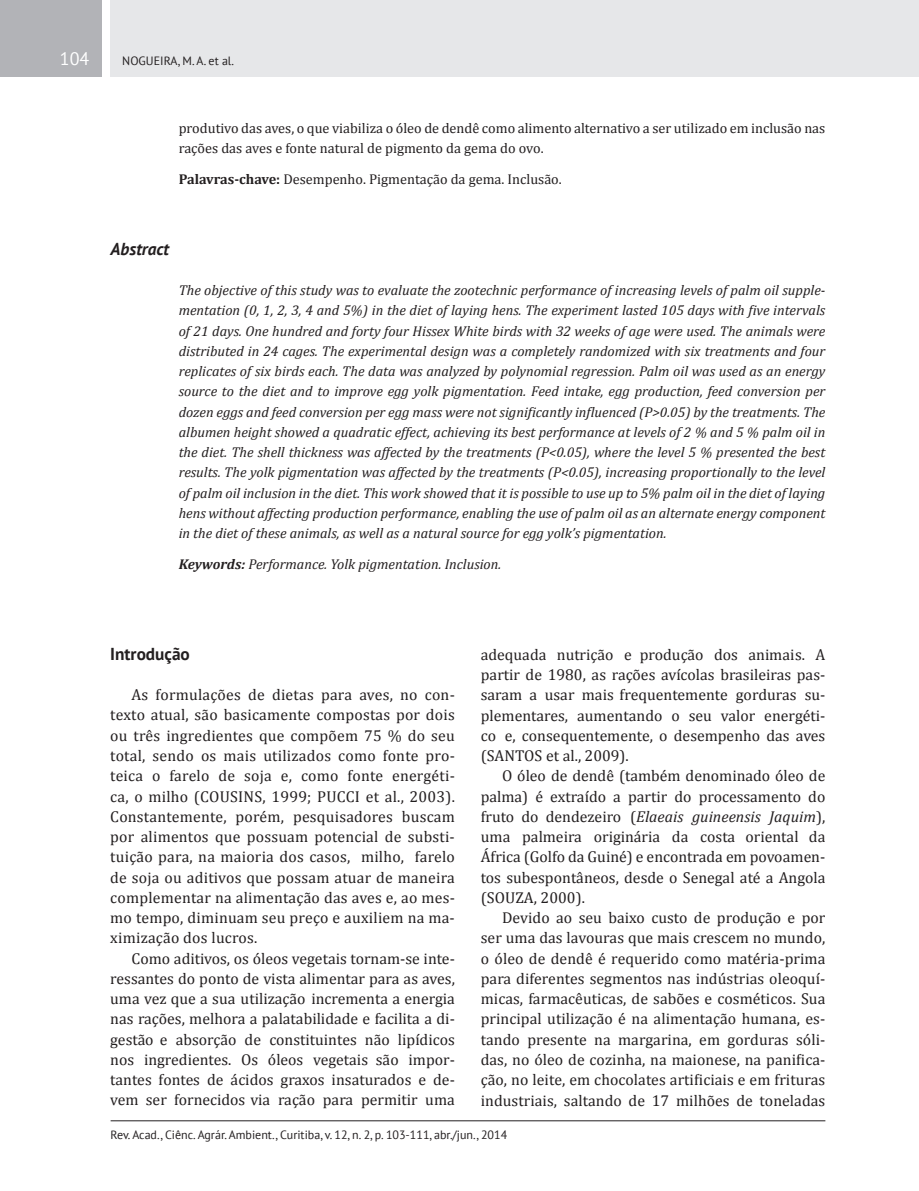
<style>
.page{position:relative;width:919px;height:1191px;background:#fff}
.page>*{position:absolute;margin:0;border:0;box-sizing:border-box;transform-origin:0 0}
.t1{font:18px "PT Sans";color:#fff}
.t2{font:700 17.25px "PT Sans";color:#231f20}
.t3{font:italic 700 17.25px "PT Sans";color:#231f20}
.t4{font:15.75px/20.2px "Cambria";letter-spacing:.005em;color:#231f20;text-align:justify}
.t5{font:italic 14.25px/20.2px "Cambria";color:#231f20;text-align:justify}
.t6{font:14.25px/20.2px "Cambria";color:#231f20}
.t7{font:12px "PT Sans";color:#231f20}
.s1{font-weight:700}
.s2{font-style:italic}
</style>
<div class="page">
<div style="left:111px;top:0;width:807px;height:77px;background:#e6e7e9"></div>
<div style="left:0;top:0;width:102px;height:77px;background:#b2b3b7"></div>
<hr style="left:111px;top:1120px;width:714px;height:1px;background:#231f20">
<p class="t1" style="left:60px;top:47px;width:31px">104</p>
<p class="t7" style="left:122px;top:53px;width:113px">NOGUEIRA, M. A. et al.</p>
<p class="t6" style="left:179px;top:118px;width:648px">produtivo das aves, o que viabiliza o óleo de dendê como alimento alternativo a ser utilizado em inclusão nas rações das aves e fonte natural de pigmento da gema do ovo.</p>
<p class="t6" style="left:179px;top:169px;width:384px"><span class="s1">Palavras-chave:</span> Desempenho. Pigmentação da gema. Inclusão.</p>
<p class="t3" style="left:111px;top:237px;width:60px">Abstract</p>
<p class="t5" style="left:179px;top:280px;width:648px">The objective of this study was to evaluate the zootechnic performance of increasing levels of palm oil supple&shy;mentation (0, 1, 2, 3, 4 and 5%) in the diet of laying hens. The experiment lasted 105 days with five intervals of 21 days. One hundred and forty four Hissex White birds with 32 weeks of age were used. The animals were distributed in 24 cages. The experimental design was a completely randomized with six treatments and four replicates of six birds each. The data was analyzed by polynomial regression. Palm oil was used as an energy source to the diet and to improve egg yolk pigmentation. Feed intake, egg production, feed conversion per dozen eggs and feed conversion per egg mass were not significantly influenced (P&gt;0.05) by the treatments. The albumen height showed a quadratic effect, achieving its best performance at levels of 2 % and 5 % palm oil in the diet. The shell thickness was affected by the treatments (P&lt;0.05), where the level 5 % presented the best results. The yolk pigmentation was affected by the treatments (P&lt;0.05), increasing proportionally to the level of palm oil inclusion in the diet. This work showed that it is possible to use up to 5% palm oil in the diet of laying hens without affecting production performance, enabling the use of palm oil as an alternate energy component in the diet of these animals, as well as a natural source for egg yolk’s pigmentation.</p>
<p class="t5" style="left:179px;top:553px;width:324px"><span class="s1">Keywords:</span> Performance. Yolk pigmentation. Inclusion.</p>
<p class="t2" style="left:110px;top:642px;width:81px">Introdução</p>
<p class="t4" style="left:110px;top:684px;width:346px;text-indent:21px">As formulações de dietas para aves, no con&shy;texto atual, são basicamente compostas por dois ou três ingredientes que compõem 75 % do seu total, sendo os mais utilizados como fonte pro&shy;teica o farelo de soja e, como fonte energéti&shy;ca, o milho (COUSINS, 1999; PUCCI et al., 2003).<br>Constantemente, porém, pesquisadores buscam por alimentos que possuam potencial de substi&shy;tuição para, na maioria dos casos, milho, farelo de soja ou aditivos que possam atuar de maneira complementar na alimentação das aves e, ao mes&shy;mo tempo, diminuam seu preço e auxiliem na ma&shy;ximização dos lucros.</p>
<p class="t4" style="left:110px;top:948px;width:346px;text-indent:21px">Como aditivos, os óleos vegetais tornam-se inte&shy;ressantes do ponto de vista alimentar para as aves, uma vez que a sua utilização incrementa a energia nas rações, melhora a palatabilidade e facilita a di&shy;gestão e absorção de constituintes não lipídicos nos ingredientes. Os óleos vegetais são impor&shy;tantes fontes de ácidos graxos insaturados e de&shy;vem ser fornecidos via ração para permitir uma</p>
<p class="t4" style="left:480px;top:644px;width:346px">adequada nutrição e produção dos animais. A partir de 1980, as rações avícolas brasileiras pas&shy;saram a usar mais frequentemente gorduras su&shy;plementares, aumentando o seu valor energéti&shy;co e, consequentemente, o desempenho das aves (SANTOS et al., 2009).</p>
<p class="t4" style="left:480px;top:765px;width:346px;text-indent:21px">O óleo de dendê (também denominado óleo de palma) é extraído a partir do processamento do fruto do dendezeiro (<span class="s2">Elaeais guineensis Jaquim</span>), uma palmeira originária da costa oriental da África (Golfo da Guiné) e encontrada em povoamen&shy;tos subespontâneos, desde o Senegal até a Angola (SOUZA, 2000).</p>
<p class="t4" style="left:480px;top:907px;width:346px;text-indent:21px">Devido ao seu baixo custo de produção e por ser uma das lavouras que mais crescem no mundo, o óleo de dendê é requerido como matéria-prima para diferentes segmentos nas indústrias oleoquí&shy;micas, farmacêuticas, de sabões e cosméticos. Sua principal utilização é na alimentação humana, es&shy;tando presente na margarina, em gorduras sóli&shy;das, no óleo de cozinha, na maionese, na panifica&shy;ção, no leite, em chocolates artificiais e em frituras industriais, saltando de 17 milhões de toneladas</p>
<p class="t7" style="left:111px;top:1126px;width:398px">Rev. Acad., Ciênc. Agrár. Ambient., Curitiba, v. 12, n. 2, p. 103-111, abr./jun., 2014</p>
</div>
